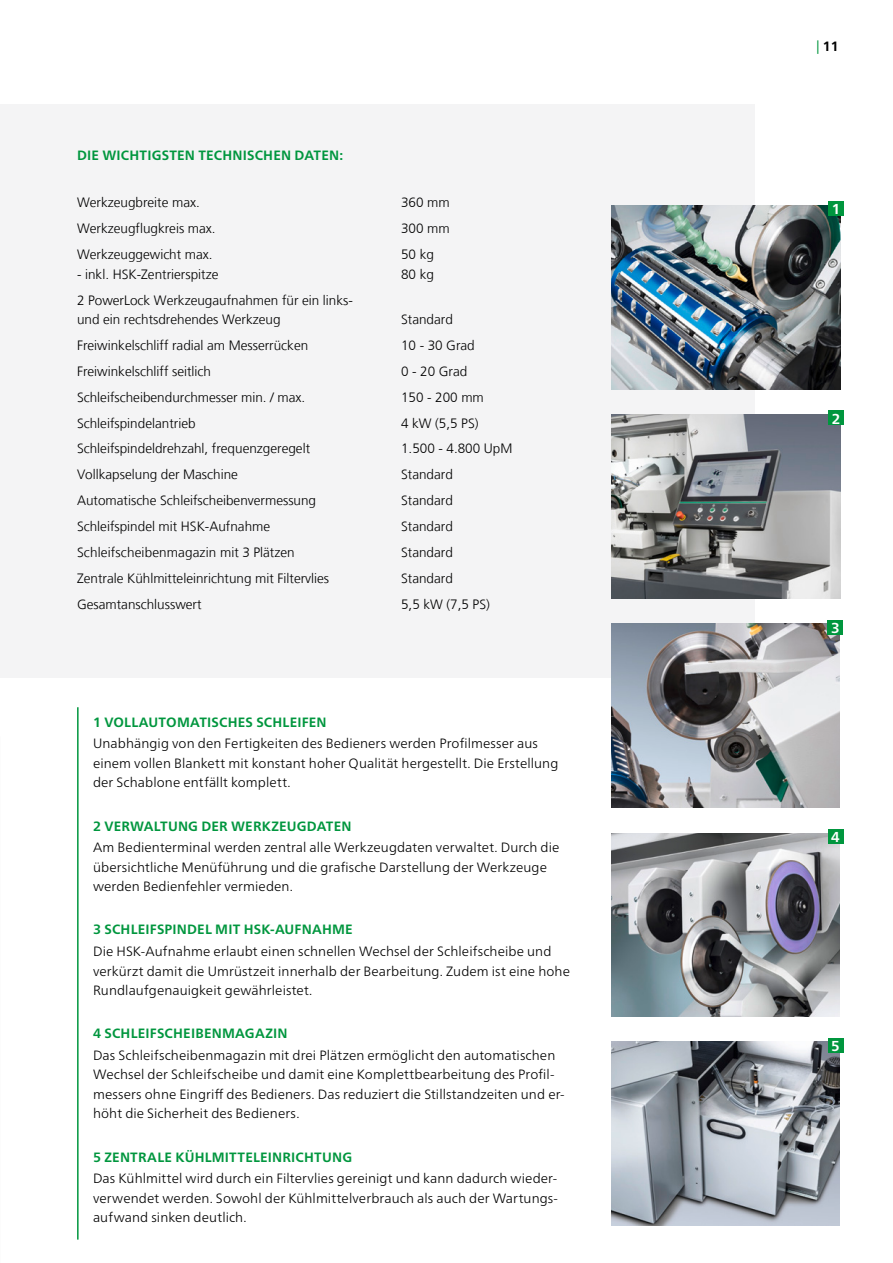
<style>
.page{position:relative;width:893px;height:1263px;background:#fff}
.page>*{position:absolute;margin:0;border:0;box-sizing:border-box;transform-origin:0 0}
.t1{font:700 14.4px "Frutiger Neue LT Pro";color:#fff}
.t2{font:300 13.5px/19.5px "Frutiger Neue LT Pro";letter-spacing:.01em;color:#000}
.t3{font:300 13.5px/19.5px "Frutiger LT Com";color:#000}
.t4{font:700 13.5px "Frutiger Neue LT Pro";letter-spacing:.015em;color:#00963e}
.t5{font:700 13.5px "Frutiger Neue LT Pro";color:#000}
.s1{font-weight:400;color:#00963e}
</style>
<div class="page">
<div style="left:0;top:104px;width:755px;height:574px;background:#f4f4f5"></div>
<svg style="left:611px;top:624px;width:229px;height:184px;background:#989b9f"></svg>
<svg style="left:611px;top:833px;width:229px;height:184px;background:#898d92"></svg>
<img style="left:611px;top:205px;width:229px;height:184px">
<svg style="left:611px;top:415px;width:229px;height:183px;background:#8e9092"></svg>
<svg style="left:611px;top:1041px;width:229px;height:184px;background:#999fa7"></svg>
<div style="left:828px;top:1039px;width:15px;height:14px;background:#00963e"></div>
<div style="left:828px;top:829px;width:15px;height:14px;background:#00963e"></div>
<div style="left:827px;top:620px;width:16px;height:14px;background:#00963e"></div>
<div style="left:828px;top:411px;width:16px;height:14px;background:#00963e"></div>
<div style="left:828px;top:202px;width:16px;height:14px;background:#00963e"></div>
<hr style="left:77px;top:707px;width:2px;height:532px;background:#00963e">
<p class="t4" style="left:77px;top:147px;width:268px">DIE WICHTIGSTEN TECHNISCHEN DATEN:</p>
<p class="t3" style="left:77px;top:193px;width:124px">Werkzeugbreite max.</p>
<p class="t3" style="left:401px;top:193px;width:50px">360 mm</p>
<p class="t3" style="left:77px;top:219px;width:140px">Werkzeugflugkreis max.</p>
<p class="t3" style="left:401px;top:219px;width:50px">300 mm</p>
<p class="t3" style="left:77px;top:245px;width:137px">Werkzeuggewicht max.</p>
<p class="t3" style="left:401px;top:245px;width:34px">50 kg</p>
<p class="t3" style="left:77px;top:264px;width:143px">- inkl. HSK-Zentrierspitze</p>
<p class="t3" style="left:401px;top:264px;width:34px">80 kg</p>
<p class="t3" style="left:77px;top:290px;width:277px">2 PowerLock Werkzeugaufnahmen für ein links&shy;und ein rechtsdrehendes Werkzeug</p>
<p class="t3" style="left:401px;top:310px;width:53px">Standard</p>
<p class="t3" style="left:77px;top:336px;width:233px">Freiwinkelschliff radial am Messerrücken</p>
<p class="t3" style="left:401px;top:336px;width:75px">10 - 30 Grad</p>
<p class="t3" style="left:77px;top:361px;width:136px">Freiwinkelschliff seitlich</p>
<p class="t3" style="left:401px;top:361px;width:68px">0 - 20 Grad</p>
<p class="t3" style="left:77px;top:387px;width:230px">Schleifscheibendurchmesser min. / max.</p>
<p class="t3" style="left:401px;top:387px;width:84px">150 - 200 mm</p>
<p class="t3" style="left:77px;top:413px;width:120px">Schleifspindelantrieb</p>
<p class="t3" style="left:401px;top:413px;width:79px">4 kW (5,5 PS)</p>
<p class="t3" style="left:77px;top:439px;width:235px">Schleifspindeldrehzahl, frequenzgeregelt</p>
<p class="t3" style="left:401px;top:439px;width:113px">1.500 - 4.800 UpM</p>
<p class="t3" style="left:77px;top:465px;width:162px">Vollkapselung der Maschine</p>
<p class="t3" style="left:401px;top:465px;width:53px">Standard</p>
<p class="t3" style="left:77px;top:491px;width:241px">Automatische Schleifscheibenvermessung</p>
<p class="t3" style="left:401px;top:491px;width:53px">Standard</p>
<p class="t3" style="left:77px;top:517px;width:195px">Schleifspindel mit HSK-Aufnahme</p>
<p class="t3" style="left:401px;top:517px;width:53px">Standard</p>
<p class="t3" style="left:77px;top:543px;width:219px">Schleifscheibenmagazin mit 3 Plätzen</p>
<p class="t3" style="left:401px;top:543px;width:53px">Standard</p>
<p class="t3" style="left:77px;top:568px;width:254px">Zentrale Kühlmitteleinrichtung mit Filtervlies</p>
<p class="t3" style="left:401px;top:568px;width:53px">Standard</p>
<p class="t3" style="left:77px;top:594px;width:126px">Gesamtanschlusswert</p>
<p class="t3" style="left:401px;top:594px;width:90px">5,5 kW (7,5 PS)</p>
<p class="t4" style="left:93px;top:714px;width:235px">1 VOLLAUTOMATISCHES SCHLEIFEN</p>
<p class="t2" style="left:93px;top:734px;width:467px">Unabhängig von den Fertigkeiten des Bedieners werden Profilmesser aus einem vollen Blankett mit konstant hoher Qualität hergestellt. Die Erstellung der Schablone entfällt komplett.</p>
<p class="t4" style="left:93px;top:818px;width:260px">2 VERWALTUNG DER WERKZEUGDATEN</p>
<p class="t2" style="left:93px;top:838px;width:468px">Am Bedienterminal werden zentral alle Werkzeugdaten verwaltet. Durch die übersichtliche Menüführung und die grafische Darstellung der Werkzeuge werden Bedienfehler vermieden.</p>
<p class="t4" style="left:93px;top:922px;width:261px">3 SCHLEIFSPINDEL MIT HSK-AUFNAHME</p>
<p class="t2" style="left:93px;top:941px;width:478px">Die HSK-Aufnahme erlaubt einen schnellen Wechsel der Schleifscheibe und verkürzt damit die Umrüstzeit innerhalb der Bearbeitung. Zudem ist eine hohe<br>Rundlaufgenauigkeit gewährleistet.</p>
<p class="t4" style="left:93px;top:1025px;width:196px">4 SCHLEIFSCHEIBENMAGAZIN</p>
<p class="t2" style="left:93px;top:1045px;width:473px">Das Schleifscheibenmagazin mit drei Plätzen ermöglicht den automatischen Wechsel der Schleifscheibe und damit eine Komplettbearbeitung des Profil&shy;messers ohne Eingriff des Bedieners. Das reduziert die Stillstandzeiten und er&shy;höht die Sicherheit des Bedieners.</p>
<p class="t4" style="left:93px;top:1149px;width:261px">5 ZENTRALE KÜHLMITTELEINRICHTUNG</p>
<p class="t2" style="left:93px;top:1169px;width:466px;text-align:justify">Das Kühlmittel wird durch ein Filtervlies gereinigt und kann dadurch wieder&shy;verwendet werden. Sowohl der Kühlmittelverbrauch als auch der Wartungs&shy;aufwand sinken deutlich.</p>
<p class="t5" style="left:816px;top:39px;width:24px"><span class="s1">|</span> 11</p>
<p class="t1" style="left:832px;top:201px;width:10px">1</p>
<p class="t1" style="left:832px;top:410px;width:10px">2</p>
<p class="t1" style="left:831px;top:619px;width:10px">3</p>
<p class="t1" style="left:831px;top:828px;width:10px">4</p>
<p class="t1" style="left:831px;top:1038px;width:10px">5</p>
</div>
